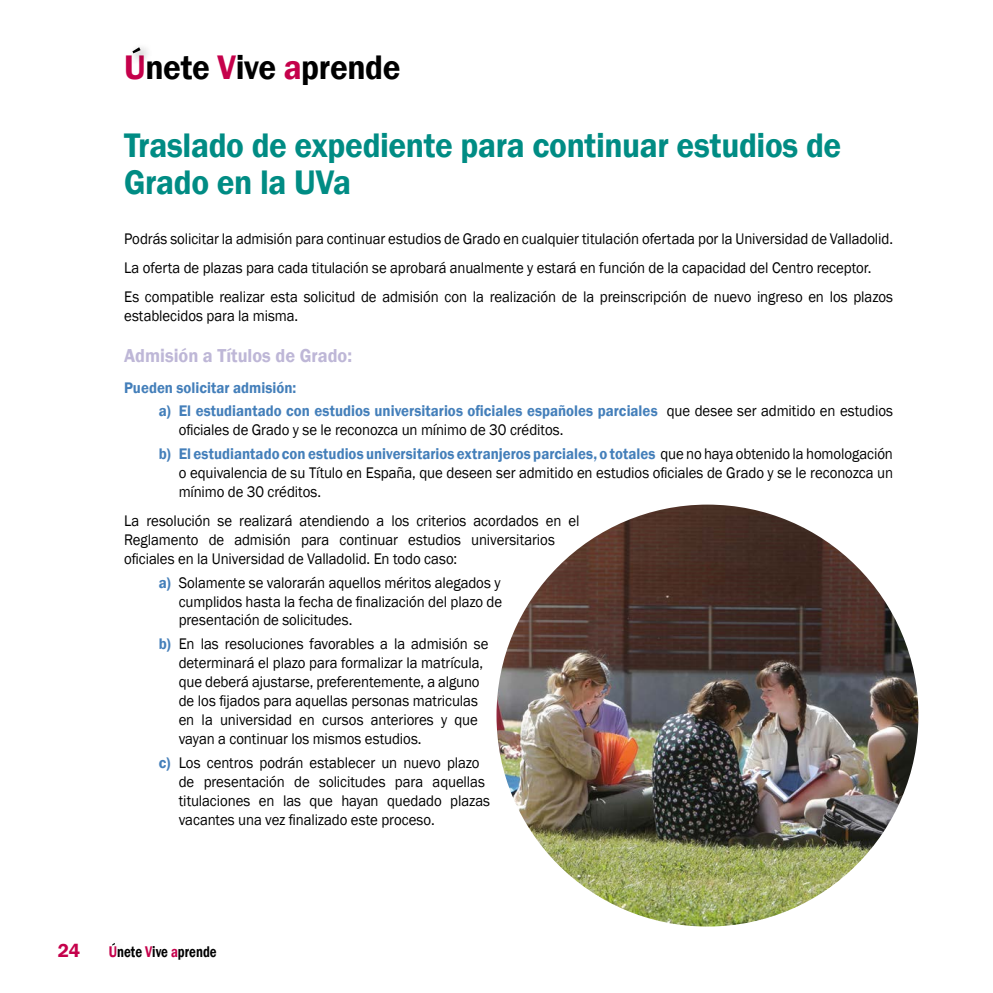
<style>
.page{position:relative;width:993px;height:993px;background:#fff}
.page>*{position:absolute;margin:0;border:0;box-sizing:border-box;transform-origin:0 0}
.t1{font:600 35px/36.8px "Franklin Gothic";letter-spacing:-.015em;color:#008c84;scale:.95 1}
.t2{font:600 35px "Franklin Gothic";letter-spacing:-.01em;color:#000;scale:.95 1}
.t3{font:600 19.25px "Franklin Gothic";color:#beb7d7;scale:.95 1}
.t4{font:600 19.25px "Franklin Gothic";color:#c5014b}
.t5{font:600 15.92px "Franklin Gothic";color:#000;scale:.8 1}
.t6{font:15.75px/18.9px "Franklin Gothic";letter-spacing:-.005em;color:#000;scale:.94 1}
.t7{font:600 15.75px/23.8px "Franklin Gothic";color:#447fba;scale:.94 1}
.s1{color:#c5014b}
.s2{font-weight:400;color:#000}
.s3{font-weight:600;color:#447fba}
</style>
<div class="page">
<img style="left:496px;top:504px;width:422px;height:422px;border-radius:211px">
<div style="left:127px;top:43px;width:25px;height:23px;background:#000;opacity:.75"></div>
<svg style="left:132px;top:47px;width:8px;height:6px"></svg>
<h1 class="t2" style="left:124px;top:45px;width:292px"><span class="s1">U</span>nete <span class="s1">V</span>ive <span class="s1">a</span>prende</h1>
<h1 class="t1" style="left:124px;top:127px;width:756px">Traslado de expediente para continuar estudios de<br>Grado en la UVa</h1>
<p class="t6" style="left:124px;top:225px;width:819px;line-height:28.9px">Podrás solicitar la admisión para continuar estudios de Grado en cualquier titulación ofertada por la Universidad de Valladolid.<br>La oferta de plazas para cada titulación se aprobará anualmente y estará en función de la capacidad del Centro receptor.<br>Es compatible realizar esta solicitud de admisión con la realización de la preinscripción de nuevo ingreso en los plazos</p>
<p class="t6" style="left:124px;top:306px;width:187px">establecidos para la misma.</p>
<p class="t3" style="left:124px;top:343px;width:241px">Admisión a Títulos de Grado:</p>
<p class="t7" style="left:159px;top:375px;width:782px;text-indent:-35px">Pueden solicitar admisión:<br>a) El estudiantado con estudios universitarios oficiales españoles parciales <span class="s2">que desee ser admitido en estudios</span></p>
<p class="t6" style="left:159px;top:418px;width:782px;line-height:23.8px;text-indent:20px">oficiales de Grado y se le reconozca un mínimo de 30 créditos.<br><span class="s3">b) El estudiantado con estudios universitarios extranjeros parciales, o totales</span> que no haya obtenido la homologación</p>
<p class="t6" style="left:179px;top:463px;width:761px">o equivalencia de su Título en España, que deseen ser admitido en estudios oficiales de Grado y se le reconozca un mínimo de 30 créditos.</p>
<p class="t6" style="left:124px;top:511px;width:486px">La resolución se realizará atendiendo a los criterios acordados en el<br>Reglamento de admisión para continuar estudios universitarios oficiales en la Universidad de Valladolid. En todo caso:</p>
<p class="t6" style="left:179px;top:573px;width:345px;text-align:justify;text-indent:-20px"><span class="s3">a)</span> Solamente se valorarán aquellos méritos alegados y cumplidos hasta la fecha de finalización del plazo de presentación de solicitudes.</p>
<p class="t6" style="left:179px;top:634px;width:331px;text-indent:-20px"><span class="s3">b)</span> En las resoluciones favorables a la admisión se determinará el plazo para formalizar la matrícula, que deberá ajustarse, preferentemente, a alguno de los fijados para aquellas personas matriculas en la universidad en cursos anteriores y que vayan a continuar los mismos estudios.</p>
<p class="t6" style="left:179px;top:753px;width:333px;text-indent:-20px"><span class="s3">c)</span> Los centros podrán establecer un nuevo plazo de presentación de solicitudes para aquellas titulaciones en las que hayan quedado plazas vacantes una vez finalizado este proceso.</p>
<p class="t4" style="left:58px;top:938px;width:24px">24</p>
<p class="t5" style="left:109px;top:941px;width:136px"><span class="s1">U</span>nete <span class="s1">V</span>ive <span class="s1">a</span>prende</p>
</div>
